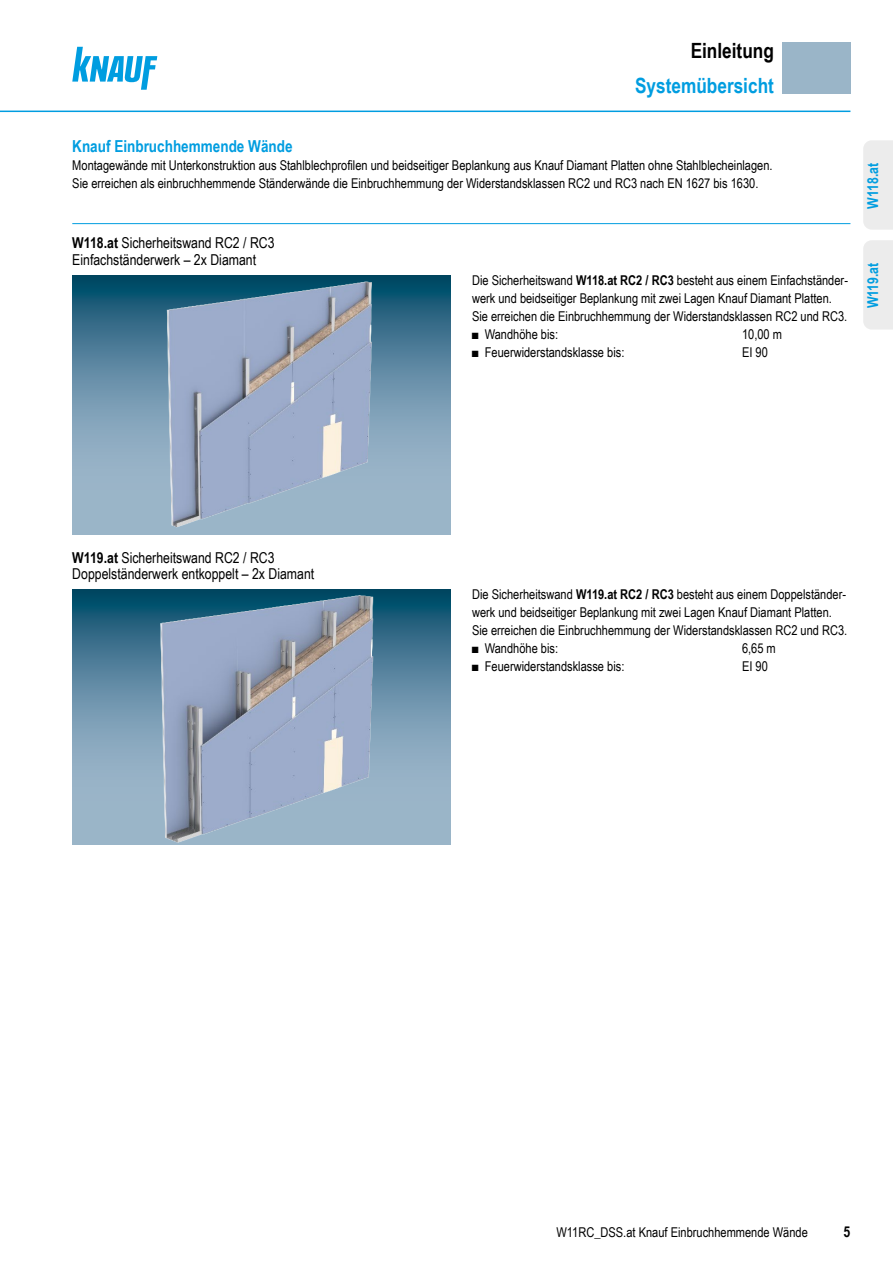
<style>
.page{position:relative;width:893px;height:1263px;background:#fff}
.page>*{position:absolute;margin:0;border:0;box-sizing:border-box;transform-origin:0 0}
.IHV_Ue2_Planung_Dbl{font:700 21px "Arial Narrow";color:#009de0}
.IHV_Ue1_Planung_Dbl{font:700 21px "Arial Narrow";color:#000}
.Ue3_11cyan_Dbl{font:700 16.5px "Arial Narrow";color:#009de0}
.Ue4_10schwarz_Dbl{font:15px/16.5px "Arial Narrow";color:#000}
.System_Reiter_Dbl{font:700 15px "Arial Narrow";color:#009de0}
.t1{font:700 15px "Arial Narrow";color:#000}
.Text_Dbl{font:13.5px/18px "Arial Narrow";color:#000}
.s1{font-weight:700}
</style>
<div class="page">
<div style="left:782px;top:43px;width:68px;height:51px;background:#9ab5c8"></div>
<svg style="left:72px;top:47px;width:85px;height:43px"></svg>
<hr style="left:0;top:111px;width:850px;height:1px;background:#009de0">
<hr style="left:72px;top:223px;width:778px;height:1px;background:#009de0">
<img style="left:72px;top:590px;width:379px;height:255px">
<img style="left:72px;top:276px;width:379px;height:259px">
<div style="left:863px;top:240px;width:30px;height:90px;background:#ececec"></div>
<div style="left:863px;top:140px;width:30px;height:90px;background:#ececec"></div>
<p class="IHV_Ue1_Planung_Dbl" style="left:691px;top:34px;width:85px">Einleitung</p>
<p class="IHV_Ue2_Planung_Dbl" style="left:635px;top:70px;width:140px">Systemübersicht</p>
<p class="Ue3_11cyan_Dbl" style="left:72px;top:134px;width:222px">Knauf Einbruchhemmende Wände</p>
<p class="Text_Dbl" style="left:72px;top:156px;width:702px">Montagewände mit Unterkonstruktion aus Stahlblechprofilen und beidseitiger Beplankung aus Knauf Diamant Platten ohne Stahlblecheinlagen.<br>Sie erreichen als einbruchhemmende Ständerwände die Einbruchhemmung der Widerstandsklassen RC2 und RC3 nach EN 1627 bis 1630.</p>
<p class="Ue4_10schwarz_Dbl" style="left:72px;top:234px;width:204px"><span class="s1">W118.at</span> Sicherheitswand RC2 / RC3<br>Einfachständerwerk – 2x Diamant</p>
<p class="Text_Dbl" style="left:472px;top:270px;width:377px">Die Sicherheitswand <span class="s1">W118.at RC2 / RC3</span> besteht aus einem Einfachständer&shy;werk und beidseitiger Beplankung mit zwei Lagen Knauf Diamant Platten.<br>Sie erreichen die Einbruchhemmung der Widerstandsklassen RC2 und RC3.</p>
<p class="Text_Dbl" style="left:472px;top:324px;width:88px">■ Wandhöhe bis:</p>
<p class="Text_Dbl" style="left:742px;top:324px;width:41px">10,00 m</p>
<p class="Text_Dbl" style="left:472px;top:342px;width:154px">■ Feuerwiderstandsklasse bis:</p>
<p class="Text_Dbl" style="left:742px;top:342px;width:27px">EI 90</p>
<p class="System_Reiter_Dbl" style="left:862px;top:209px;width:47px;rotate:-90deg">W118.at</p>
<p class="System_Reiter_Dbl" style="left:862px;top:308px;width:47px;rotate:-90deg">W119.at</p>
<p class="Ue4_10schwarz_Dbl" style="left:72px;top:548px;width:244px"><span class="s1">W119.at</span> Sicherheitswand RC2 / RC3<br>Doppelständerwerk entkoppelt – 2x Diamant</p>
<p class="Text_Dbl" style="left:472px;top:585px;width:377px">Die Sicherheitswand <span class="s1">W119.at RC2 / RC3</span> besteht aus einem Doppelständer&shy;werk und beidseitiger Beplankung mit zwei Lagen Knauf Diamant Platten.<br>Sie erreichen die Einbruchhemmung der Widerstandsklassen RC2 und RC3.</p>
<p class="Text_Dbl" style="left:472px;top:639px;width:88px">■ Wandhöhe bis:</p>
<p class="Text_Dbl" style="left:742px;top:639px;width:35px">6,65 m</p>
<p class="Text_Dbl" style="left:472px;top:657px;width:154px">■ Feuerwiderstandsklasse bis:</p>
<p class="Text_Dbl" style="left:742px;top:657px;width:27px">EI 90</p>
<p class="Text_Dbl" style="left:556px;top:1223px;width:253px">W11RC_DSS.at Knauf Einbruchhemmende Wände</p>
<p class="t1" style="left:844px;top:1221px;width:8px">5</p>
</div>
